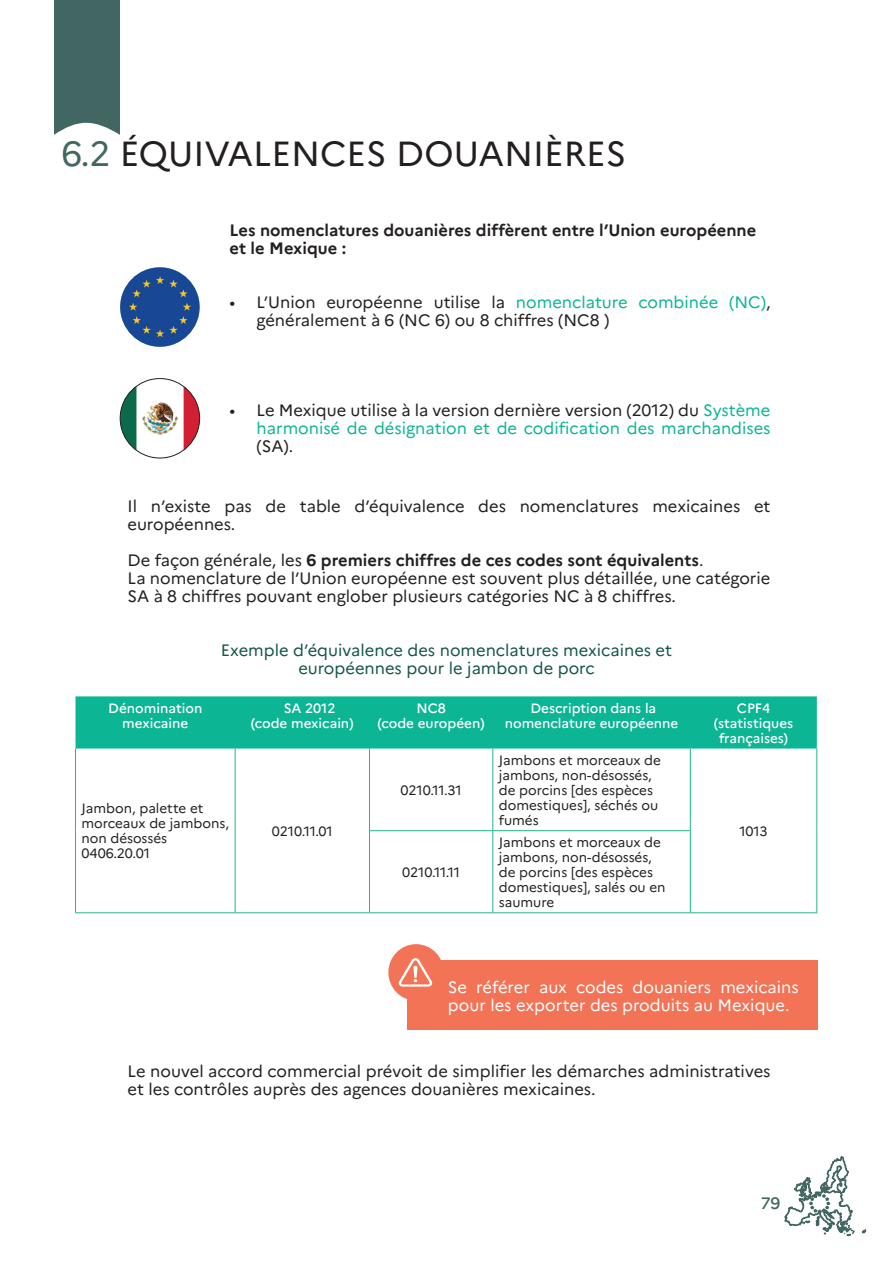
<style>
.page{position:relative;width:893px;height:1263px;background:#fff}
.page>*{position:absolute;margin:0;border:0;box-sizing:border-box;transform-origin:0 0}
.t1{font:34.8px "Marianne";color:#231f20}
.t2{font:16.5px/18px "Marianne";color:#231f20}
.t3{font:16.5px/18px "Marianne";color:#0cb594;text-align:right}
.t4{font:16.5px/18px "Marianne";color:#145549;text-align:center}
.t5{font:16.5px/18px "Marianne";color:#fff}
.t6{font:700 16.5px/18px "Marianne";color:#231f20}
.t7{font:500 16.5px "Marianne";color:#426762}
.t8{font:13.5px/15px "Marianne";color:#231f20}
.t9{font:500 13.5px/15px "Marianne";color:#fff;text-align:center}
.s1{color:#426762}
.s2{color:#0cb594}
.s3{color:#231f20}
.s4{font-weight:700}
</style>
<div class="page">
<svg style="left:862px;top:1229px;width:4px;height:4px"></svg>
<svg style="left:784px;top:1156px;width:70px;height:80px"></svg>
<div style="left:54px;top:0;width:66px;height:135px;background:#426762"></div>
<img style="left:120px;top:267px;width:80px;height:80px;border-radius:40px">
<img style="left:120px;top:379px;width:80px;height:79px;border-radius:40px">
<div style="left:120px;top:378px;width:80px;height:80px;border:1px solid #231f20;border-radius:50%"></div>
<div style="left:75px;top:696px;width:742px;height:52px;background:#0cb594"></div>
<hr style="left:75px;top:748px;width:1px;height:83px;background:#20b687">
<hr style="left:235px;top:748px;width:1px;height:83px;background:#20b687">
<hr style="left:369px;top:748px;width:1px;height:82px;background:#20b687">
<hr style="left:492px;top:748px;width:1px;height:82px;background:#20b687">
<hr style="left:690px;top:748px;width:1px;height:82px;background:#20b687">
<hr style="left:816px;top:748px;width:1px;height:83px;background:#20b687">
<hr style="left:75px;top:831px;width:1px;height:81px;background:#20b687">
<hr style="left:235px;top:831px;width:1px;height:81px;background:#20b687">
<hr style="left:369px;top:830px;width:124px;height:1px;background:#20b687">
<hr style="left:369px;top:831px;width:1px;height:81px;background:#20b687">
<hr style="left:493px;top:830px;width:198px;height:1px;background:#20b687">
<hr style="left:492px;top:831px;width:1px;height:81px;background:#20b687">
<hr style="left:690px;top:831px;width:1px;height:81px;background:#20b687">
<hr style="left:816px;top:831px;width:1px;height:81px;background:#20b687">
<hr style="left:75px;top:912px;width:160px;height:1px;background:#20b687">
<hr style="left:235px;top:912px;width:134px;height:1px;background:#20b687">
<hr style="left:369px;top:912px;width:124px;height:1px;background:#20b687">
<hr style="left:493px;top:912px;width:197px;height:1px;background:#20b687">
<hr style="left:690px;top:912px;width:127px;height:1px;background:#20b687">
<div style="left:408px;top:960px;width:410px;height:70px;background:#f37356"></div>
<div style="left:388px;top:944px;width:56px;height:57px;background:#f37356;border-radius:50%"></div>
<svg style="left:399px;top:958px;width:34px;height:29px"></svg>
<h1 class="t1" style="left:62px;top:132px;width:566px"><span class="s1">6.2</span> ÉQUIVALENCES DOUANIÈRES</h1>
<p class="t6" style="left:230px;top:221px;width:528px">Les nomenclatures douanières diffèrent entre l’Union européenne et le Mexique :</p>
<p class="t2" style="left:257px;top:293px;width:515px;text-indent:-27px">• L’Union européenne utilise la <span class="s2">nomenclature combinée (NC)</span>, généralement à 6 (NC 6) ou 8 chiffres (NC8 )</p>
<p class="t3" style="left:230px;top:401px;width:542px"><span class="s3">• Le Mexique utilise à la version dernière version (2012) du</span> Système harmonisé de désignation et de codification des marchandises</p>
<p class="t2" style="left:257px;top:437px;width:38px">(SA).</p>
<p class="t2" style="left:128px;top:497px;width:644px">Il n’existe pas de table d’équivalence des nomenclatures mexicaines et européennes.</p>
<p class="t2" style="left:128px;top:551px;width:644px">De façon générale, les <span class="s4">6 premiers chiffres de ces codes sont équivalents</span>.<br>La nomenclature de l’Union européenne est souvent plus détaillée, une catégorie<br>SA à 8 chiffres pouvant englober plusieurs catégories NC à 8 chiffres.</p>
<p class="t4" style="left:221px;top:641px;width:453px">Exemple d’équivalence des nomenclatures mexicaines et européennes pour le jambon de porc</p>
<p class="t9" style="left:108px;top:700px;width:96px">Dénomination mexicaine</p>
<p class="t9" style="left:251px;top:700px;width:104px;text-align:left;text-indent:33px">SA 2012 (code mexicain)</p>
<p class="t9" style="left:378px;top:700px;width:109px">NC8<br>(code européen)</p>
<p class="t9" style="left:505px;top:700px;width:175px">Description dans la nomenclature européenne</p>
<p class="t9" style="left:714px;top:700px;width:81px">CPF4 (statistiques françaises)</p>
<p class="t8" style="left:81px;top:801px;width:149px">Jambon, palette et morceaux de jambons, non désossés<br>0406.20.01</p>
<p class="t8" style="left:272px;top:823px;width:62px">0210.11.01</p>
<p class="t8" style="left:401px;top:782px;width:63px">0210.11.31</p>
<p class="t8" style="left:402px;top:864px;width:59px">0210.11.11</p>
<p class="t8" style="left:499px;top:752px;width:164px">Jambons et morceaux de jambons, non-désossés, de porcins [des espèces domestiques], séchés ou fumés</p>
<p class="t8" style="left:499px;top:834px;width:168px">Jambons et morceaux de jambons, non-désossés, de porcins [des espèces domestiques], salés ou en saumure</p>
<p class="t8" style="left:739px;top:823px;width:30px">1013</p>
<p class="t5" style="left:448px;top:978px;width:352px">Se référer aux codes douaniers mexicains pour les exporter des produits au Mexique.</p>
<p class="t2" style="left:128px;top:1062px;width:644px">Le nouvel accord commercial prévoit de simplifier les démarches administratives et les contrôles auprès des agences douanières mexicaines.</p>
<p class="t7" style="left:761px;top:1192px;width:21px">79</p>
</div>
